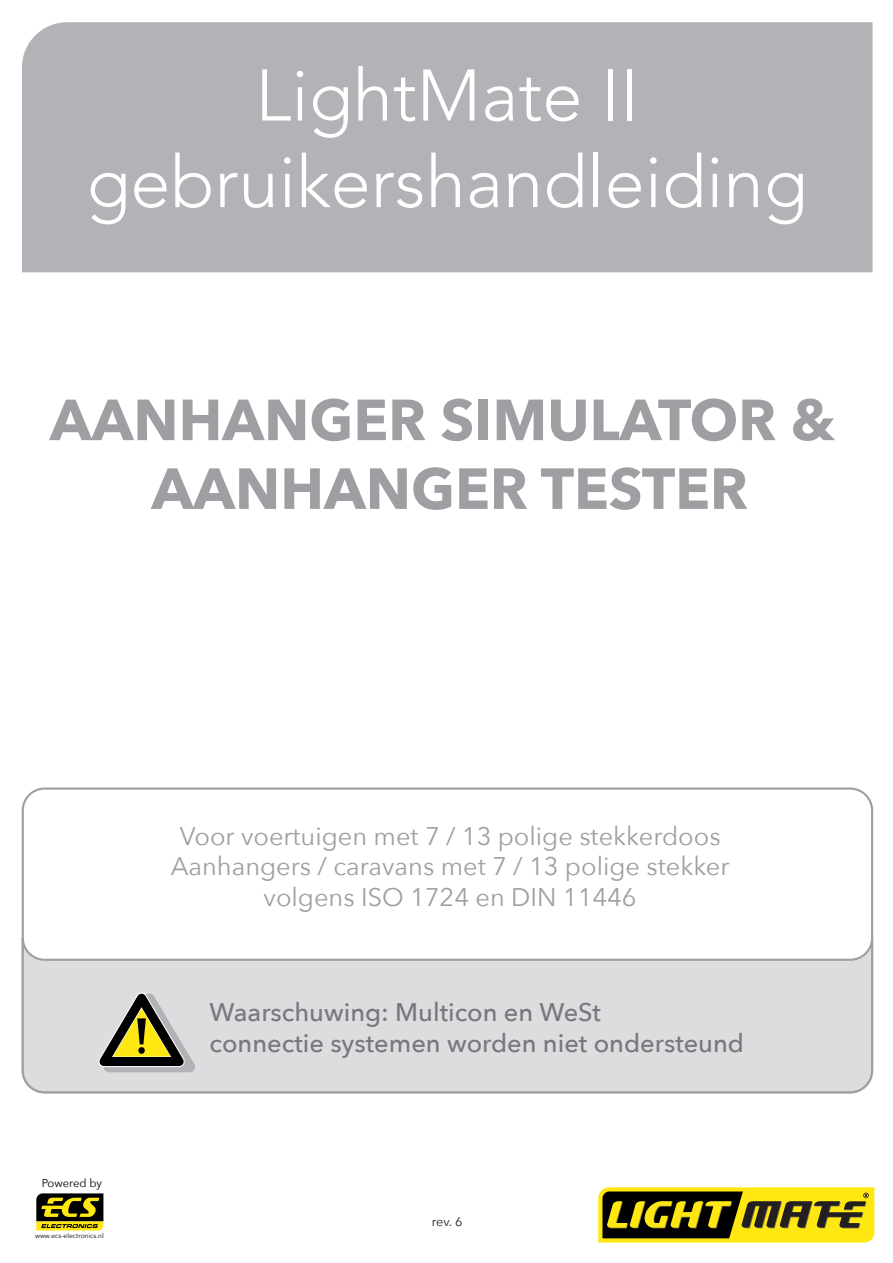
<style>
.page{position:relative;width:893px;height:1263px;background:#fff}
.page>*{position:absolute;margin:0;border:0;box-sizing:border-box;transform-origin:0 0}
.t1{font:300 72.15px/86.6px "Avenir";color:#fff;text-align:center}
.t2{font:700 57.3px/68.7px "Avenir Next";color:#9d9fa2;text-align:center}
.t3{font:25.5px/30.6px "Avenir Next";color:#9d9fa2;text-align:center}
.t4{font:500 25.5px/30.6px "Avenir Next";color:#76787b}
.t5{font:12.75px "Avenir Next";color:#231f20}
.t6{font:11.4px "Avenir Next";color:#000}
.t7{font:6.75px "Avenir Next";color:#000}
</style>
<div class="page">
<div style="left:22px;top:22px;width:850px;height:250px;background:#b2b3b7"></div>
<svg style="left:21px;top:936px;width:853px;height:158px;background:#dfe0e1"></svg>
<svg style="left:97px;top:992px;width:98px;height:80px;background:#a09d7e"></svg>
<svg style="left:36px;top:1193px;width:67px;height:37px;background:#6d640e"></svg>
<svg style="left:598px;top:1187px;width:277px;height:56px;background:#978a14"></svg>
<h1 class="t1" style="left:86px;top:53px;width:723px">LightMate II gebruikershandleiding</h1>
<h2 class="t2" style="left:50px;top:385px;width:787px">AANHANGER SIMULATOR &amp;<br>AANHANGER TESTER</h2>
<p class="t3" style="left:171px;top:819px;width:560px">Voor voertuigen met 7 / 13 polige stekkerdoos<br>Aanhangers / caravans met 7 / 13 polige stekker volgens ISO 1724 en DIN 11446</p>
<p class="t6" style="left:42px;top:1173px;width:62px">Powered by</p>
<p class="t7" style="left:35px;top:1230px;width:70px">www.ecs-electronics.nl</p>
<p class="t4" style="left:210px;top:996px;width:536px">Waarschuwing: Multicon en WeSt<br>connectie systemen worden niet ondersteund</p>
<p class="t5" style="left:432px;top:1211px;width:32px">rev. 6</p>
</div>
